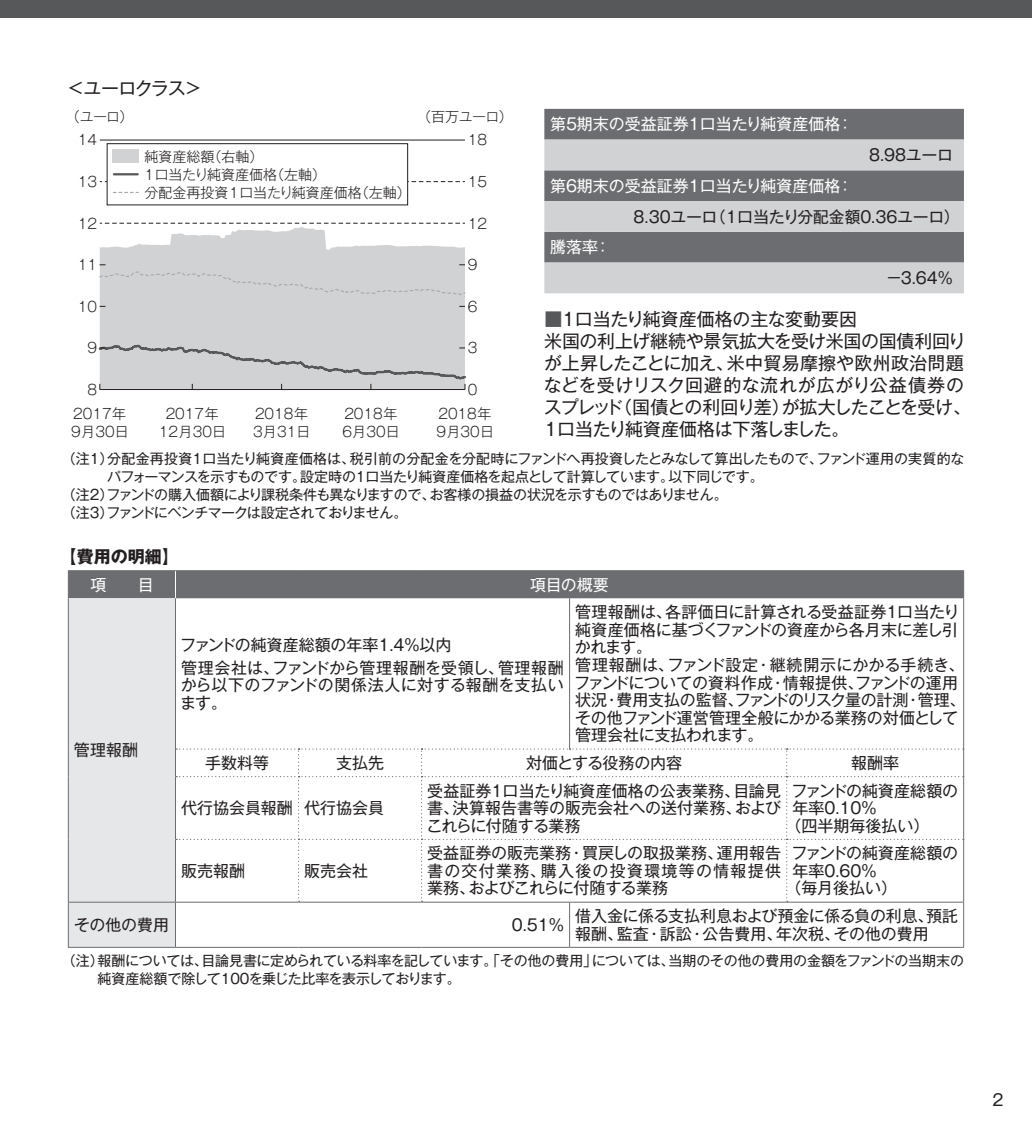
<style>
.page{position:relative;width:1032px;height:1134px;background:#fff}
.page>*{position:absolute;margin:0;border:0;box-sizing:border-box;transform-origin:0 0}
.t1{font:18px/22px "Gothic MB101 Pr 5";letter-spacing:-.015em;color:#231f20}
.t2{font:700 17px "Gothic MB101 Pr 5";color:#231f20}
.t3{font:16px/17.6px "Gothic MB101 Pr 5";color:#231f20}
.t4{font:16px "Gothic MB101 Pr 5";color:#fff}
.t5{font:14px/18px "Gothic MB101 Pr 5";letter-spacing:-.025em;color:#231f20}
.t6{font:300 14px/17.8px "Gothic MB101 Pr 5";color:#231f20}
.t7{font:14px "Gothic MB101 Pr 5";color:#231f20}
.t8{font:14px "Gothic MB101 Pr 5";letter-spacing:-.055em;color:#231f20}
.s1{color:#57585a}
</style>
<div class="page">
<div style="left:0;top:0;width:1032px;height:17px;background:#57585a"></div>
<svg style="left:100px;top:223px;width:365px;height:1px"></svg>
<svg style="left:100px;top:181px;width:365px;height:1px"></svg>
<hr style="left:100px;top:140px;width:365px;height:1px;background:#231f20">
<svg style="left:100px;top:227px;width:365px;height:116px;background:#d7d8da"></svg>
<div style="left:99px;top:271px;width:367px;height:25px;background:#d1d2d4"></div>
<hr style="left:100px;top:389px;width:365px;height:1px;background:#231f20">
<svg style="left:100px;top:264px;width:365px;height:1px"></svg>
<svg style="left:100px;top:306px;width:365px;height:1px"></svg>
<svg style="left:98px;top:343px;width:368px;height:46px;background:#c9cacc"></svg>
<div style="left:107px;top:144px;width:301px;height:61px;background:#fff"></div>
<div style="left:107px;top:143px;width:301px;height:62px;border:1px solid #231f20"></div>
<div style="left:113px;top:149px;width:26px;height:14px;background:#d1d2d4"></div>
<svg style="left:113px;top:192px;width:25px;height:1px"></svg>
<hr style="left:114px;top:173px;width:24px;height:2px;background:#57585a">
<div style="left:544px;top:109px;width:420px;height:31px;background:#6c6d70"></div>
<svg style="left:544px;top:140px;width:420px;height:153px;background:#a9aaac"></svg>
<hr style="left:68px;top:947px;width:107px;height:1px;background:#6c6d70">
<hr style="left:175px;top:947px;width:123px;height:1px;background:#6c6d70">
<hr style="left:298px;top:947px;width:124px;height:1px;background:#6c6d70">
<hr style="left:422px;top:947px;width:147px;height:1px;background:#6c6d70">
<hr style="left:569px;top:947px;width:218px;height:1px;background:#6c6d70">
<hr style="left:787px;top:947px;width:177px;height:1px;background:#6c6d70">
<hr style="left:68px;top:570px;width:107px;height:1px;background:#6c6d70">
<hr style="left:175px;top:570px;width:123px;height:1px;background:#6c6d70">
<hr style="left:298px;top:570px;width:124px;height:1px;background:#6c6d70">
<hr style="left:422px;top:570px;width:147px;height:1px;background:#6c6d70">
<hr style="left:569px;top:570px;width:218px;height:1px;background:#6c6d70">
<hr style="left:787px;top:570px;width:177px;height:1px;background:#6c6d70">
<svg style="left:68px;top:571px;width:896px;height:376px"></svg>
<p class="t1" style="left:67px;top:76px;width:137px">＜ユーロクラス＞</p>
<p class="t6" style="left:66px;top:107px;width:69px">（ユーロ）</p>
<p class="t6" style="left:417px;top:107px;width:97px">（百万ユーロ）</p>
<p class="t6" style="left:145px;top:146px;width:268px">純資産総額（右軸）<br>1口当たり純資産価格（左軸）<br>分配金再投資1口当たり純資産価格（左軸）</p>
<p class="t4" style="left:550px;top:111px;width:304px">第5期末の受益証券１口当たり純資産価格：</p>
<p class="t6" style="left:468px;top:130px;width:21px">18</p>
<p class="t6" style="left:78px;top:130px;width:21px">14</p>
<p class="t3" style="left:869px;top:145px;width:85px">8.98ユーロ</p>
<p class="t6" style="left:78px;top:172px;width:21px">13</p>
<p class="t6" style="left:468px;top:172px;width:21px">15</p>
<p class="t4" style="left:550px;top:172px;width:304px">第6期末の受益証券１口当たり純資産価格：</p>
<p class="t3" style="left:634px;top:206px;width:327px">8.30ユーロ（１口当たり分配金額0.36ユーロ）</p>
<p class="t4" style="left:550px;top:234px;width:62px">騰落率：</p>
<p class="t3" style="left:886px;top:268px;width:68px">−3.64％</p>
<p class="t1" style="left:542px;top:307px;width:431px"><span class="s1">■</span>1口当たり純資産価格の主な変動要因<br>米国の利上げ継続や景気拡大を受け米国の国債利回りが上昇したことに加え、米中貿易摩擦や欧州政治問題などを受けリスク回避的な流れが広がり公益債券のスプレッド（国債との利回り差）が拡大したことを受け、<br>１口当たり純資産価格は下落しました。</p>
<p class="t7" style="left:62px;top:447px;width:904px">（注1）分配金再投資1口当たり純資産価格は、税引前の分配金を分配時にファンドへ再投資したとみなして算出したもので、ファンド運用の実質的な</p>
<p class="t5" style="left:107px;top:466px;width:658px">パフォーマンスを示すものです。設定時の1口当たり純資産価格を起点として計算しています。以下同じです。</p>
<p class="t5" style="left:62px;top:484px;width:667px">（注2）ファンドの購入価額により課税条件も異なりますので、お客様の損益の状況を示すものではありません。</p>
<p class="t8" style="left:62px;top:501px;width:347px">（注3）ファンドにベンチマークは設定されておりません。</p>
<p class="t2" style="left:60px;top:542px;width:121px">【費用の明細】</p>
<p class="t4" style="left:90px;top:571px;width:65px">項　　目</p>
<p class="t4" style="left:530px;top:571px;width:80px">項目の概要</p>
<p class="t6" style="left:78px;top:213px;width:21px">12</p>
<p class="t6" style="left:468px;top:213px;width:21px">12</p>
<p class="t6" style="left:468px;top:255px;width:11px">9</p>
<p class="t6" style="left:78px;top:255px;width:21px">11</p>
<p class="t6" style="left:78px;top:296px;width:21px">10</p>
<p class="t6" style="left:468px;top:296px;width:11px">6</p>
<p class="t6" style="left:468px;top:338px;width:11px">3</p>
<p class="t6" style="left:87px;top:338px;width:11px">9</p>
<p class="t6" style="left:87px;top:379px;width:11px">8</p>
<p class="t6" style="left:468px;top:379px;width:11px">0</p>
<p class="t6" style="left:71px;top:404px;width:59px">2017年<br>9月30日</p>
<p class="t6" style="left:253px;top:404px;width:59px">2018年<br>3月31日</p>
<p class="t6" style="left:159px;top:404px;width:69px;text-align:center">2017年<br>12月30日</p>
<p class="t6" style="left:342px;top:404px;width:59px">2018年<br>6月30日</p>
<p class="t6" style="left:436px;top:404px;width:59px">2018年<br>9月30日</p>
<p class="t3" style="left:74px;top:740px;width:65px">管理報酬</p>
<p class="t3" style="left:180px;top:631px;width:385px;line-height:23.2px">ファンドの純資産総額の年率1.4%以内<br>管理会社は、ファンドから管理報酬を受領し、管理報酬</p>
<p class="t3" style="left:180px;top:675px;width:385px">から以下のファンドの関係法人に対する報酬を支払います。</p>
<p class="t3" style="left:574px;top:602px;width:393px">管理報酬は、各評価日に計算される受益証券1口当たり純資産価格に基づくファンドの資産から各月末に差し引かれます。<br>管理報酬は、ファンド設定・継続開示にかかる手続き、ファンドについての資料作成・情報提供、ファンドの運用状況・費用支払の監督、ファンドのリスク量の計測・管理、その他ファンド運営管理全般にかかる業務の対価として管理会社に支払われます。</p>
<p class="t3" style="left:205px;top:753px;width:65px">手数料等</p>
<p class="t3" style="left:336px;top:753px;width:49px">支払先</p>
<p class="t3" style="left:526px;top:753px;width:158px">対価とする役務の内容</p>
<p class="t3" style="left:851px;top:753px;width:49px">報酬率</p>
<p class="t3" style="left:181px;top:798px;width:204px">代行協会員報酬 代行協会員</p>
<p class="t3" style="left:426px;top:780px;width:356px;text-align:justify">受益証券1口当たり純資産価格の公表業務、目論見書、決算報告書等の販売会社への送付業務、およびこれらに付随する業務</p>
<p class="t3" style="left:791px;top:780px;width:168px">ファンドの純資産総額の</p>
<p class="t3" style="left:792px;top:798px;width:86px">年率0.10%</p>
<p class="t3" style="left:785px;top:815px;width:145px">（四半期毎後払い）</p>
<p class="t3" style="left:181px;top:861px;width:65px">販売報酬</p>
<p class="t3" style="left:304px;top:861px;width:65px">販売会社</p>
<p class="t3" style="left:427px;top:843px;width:355px;text-align:justify">受益証券の販売業務・買戻しの取扱業務、運用報告書の交付業務、購入後の投資環境等の情報提供業務、およびこれらに付随する業務</p>
<p class="t3" style="left:791px;top:843px;width:168px">ファンドの純資産総額の</p>
<p class="t3" style="left:792px;top:861px;width:86px">年率0.60%</p>
<p class="t3" style="left:785px;top:878px;width:113px">（毎月後払い）</p>
<p class="t3" style="left:74px;top:915px;width:97px">その他の費用</p>
<p class="t3" style="left:512px;top:915px;width:54px">0.51％</p>
<p class="t3" style="left:575px;top:906px;width:384px">借入金に係る支払利息および預金に係る負の利息、預託報酬、監査・訴訟・公告費用、年次税、その他の費用</p>
<p class="t5" style="left:98px;top:950px;width:868px;text-indent:-36px">（注）報酬については、目論見書に定められている料率を記しています。「その他の費用」については、当期のその他の費用の金額をファンドの当期末の純資産総額で除して100を乗じた比率を表示しております。</p>
<p class="t3" style="left:992px;top:1090px;width:12px">2</p>
</div>
